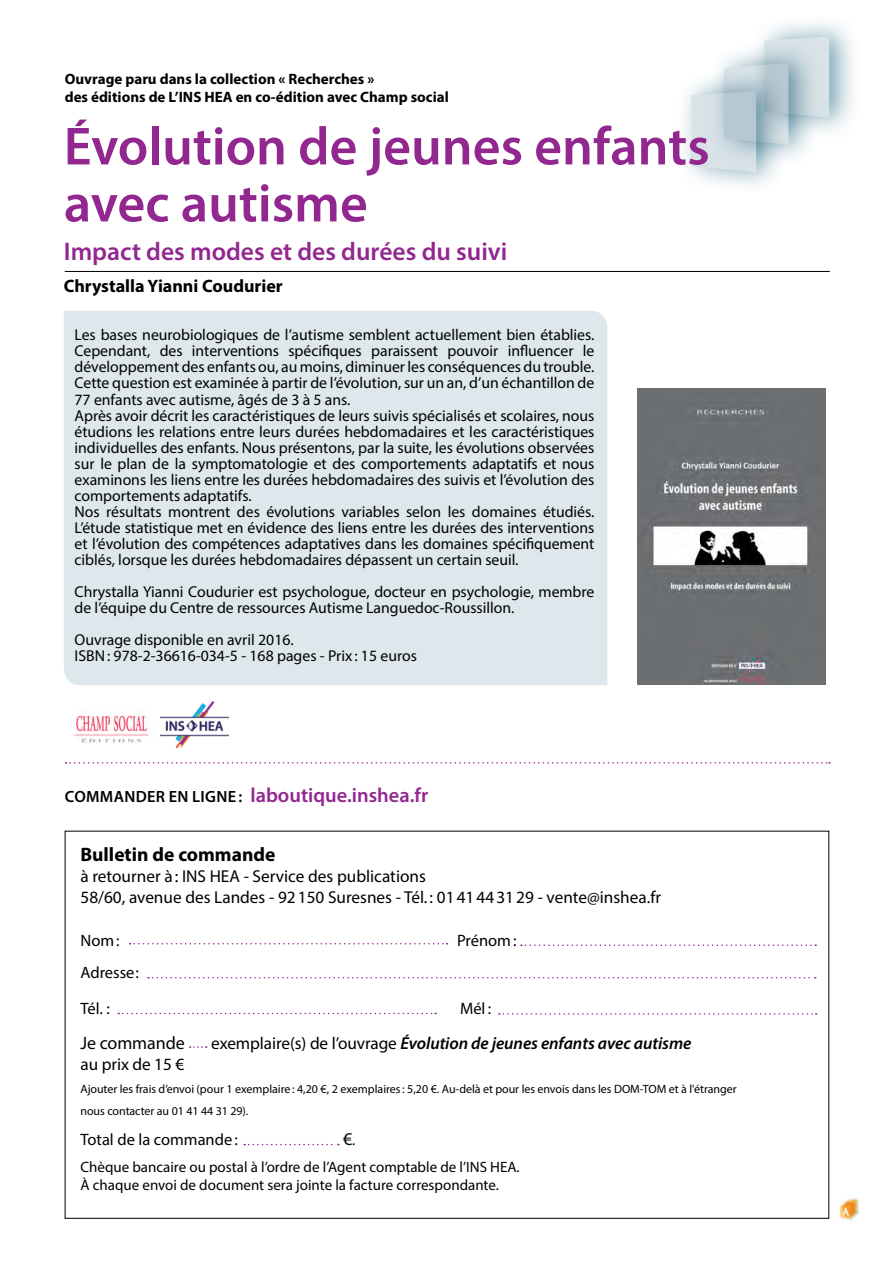
<style>
.page{position:relative;width:893px;height:1263px;background:#fff}
.page>*{position:absolute;margin:0;border:0;box-sizing:border-box;transform-origin:0 0}
.Titre_-_H{font:600 54px/57px "Myriad Pro";color:#92278f}
.Titre_-_H-2{font:600 25.5px "Myriad Pro";color:#92278f}
.t1{font:600 20.4px "Myriad Pro";color:#92278f}
.Sous-titres_-_H1{font:700 19.5px "Myriad Pro";color:#000}
.t2{font:700 18px "Myriad Pro";color:#000}
.t3{font:18px "Myriad Pro";letter-spacing:-.005em;color:#000}
.t4{font:17.25px "Myriad Pro";color:#000}
.t5{font:italic 600 17.25px "Myriad Pro";letter-spacing:-.005em;color:#000}
.t6{font:16.5px "Myriad Pro";color:#000}
.t7{font:15.75px/16px "Myriad Pro";color:#000;text-align:justify}
.t8{font:15px "Myriad Pro";color:#000}
.Sous-titres_-_H1-2{font:700 15px/18px "Myriad Pro";color:#000}
.t9{font:12px/21.6px "Myriad Pro";letter-spacing:-.005em;color:#000}
.s1{font-size:16.35px;color:#000}
.s2{font-weight:400;font-style:normal}
.s3{font-style:inherit}
.s4{font-size:15px}
</style>
<div class="page">
<div style="left:64px;top:311px;width:543px;height:374px;background:#dee7eb"></div>
<div style="left:676px;top:68px;width:113px;height:127px;background:#3e7c94;opacity:.7"></div>
<div style="left:749px;top:13px;width:113px;height:127px;background:#3e7c94;opacity:.7"></div>
<svg style="left:691px;top:36px;width:138px;height:136px"></svg>
<svg style="left:65px;top:762px;width:765px;height:2px"></svg>
<img style="left:638px;top:388px;width:187px;height:297px">
<img style="left:73px;top:713px;width:77px;height:30px">
<img style="left:160px;top:702px;width:68px;height:46px">
<svg style="left:130px;top:943px;width:317px;height:1px"></svg>
<svg style="left:521px;top:944px;width:295px;height:2px"></svg>
<svg style="left:148px;top:977px;width:668px;height:1px"></svg>
<svg style="left:118px;top:1013px;width:318px;height:1px"></svg>
<svg style="left:499px;top:1013px;width:318px;height:2px"></svg>
<svg style="left:190px;top:1046px;width:17px;height:2px"></svg>
<svg style="left:244px;top:1144px;width:95px;height:1px"></svg>
<img style="left:840px;top:1198px;width:21px;height:23px">
<hr style="left:65px;top:271px;width:765px;height:1px;background:#000">
<h1 class="Sous-titres_-_H1-2" style="left:65px;top:70px;width:386px">Ouvrage paru dans la collection « Recherches »<br>des éditions de L’INS HEA en co-édition avec Champ social</h1>
<p class="Titre_-_H" style="left:64px;top:116px;width:647px">Évolution de jeunes enfants avec autisme</p>
<p class="Titre_-_H-2" style="left:64px;top:236px;width:445px">Impact des modes et des durées du suivi</p>
<p class="t2" style="left:64px;top:274px;width:220px">Chrystalla Yianni Coudurier</p>
<p class="t7" style="left:75px;top:327px;width:521px">Les bases neurobiologiques de l’autisme semblent actuellement bien établies.<br>Cependant, des interventions spécifiques paraissent pouvoir influencer le développement des enfants ou, au moins, diminuer les conséquences du trouble.<br>Cette question est examinée à partir de l’évolution, sur un an, d’un échantillon de 77 enfants avec autisme, âgés de 3 à 5 ans.</p>
<p class="t7" style="left:75px;top:407px;width:521px">Après avoir décrit les caractéristiques de leurs suivis spécialisés et scolaires, nous étudions les relations entre leurs durées hebdomadaires et les caractéristiques individuelles des enfants. Nous présentons, par la suite, les évolutions observées sur le plan de la symptomatologie et des comportements adaptatifs et nous examinons les liens entre les durées hebdomadaires des suivis et l’évolution des comportements adaptatifs.</p>
<p class="t7" style="left:75px;top:503px;width:521px">Nos résultats montrent des évolutions variables selon les domaines étudiés.<br>L’étude statistique met en évidence des liens entre les durées des interventions et l’évolution des compétences adaptatives dans les domaines spécifiquement ciblés, lorsque les durées hebdomadaires dépassent un certain seuil.</p>
<p class="t7" style="left:75px;top:584px;width:521px">Chrystalla Yianni Coudurier est psychologue, docteur en psychologie, membre de l’équipe du Centre de ressources Autisme Languedoc-Roussillon.</p>
<p class="t7" style="left:75px;top:632px;width:221px">Ouvrage disponible en avril 2016.</p>
<p class="t7" style="left:75px;top:648px;width:344px">ISBN: 978-2-36616-034-5 - 168 pages - Prix : 15 euros</p>
<p class="t1" style="left:65px;top:782px;width:365px"><span class="s1">COMMANDER EN LIGNE :</span> laboutique.inshea.fr</p>
<h1 class="Sous-titres_-_H1" style="left:80px;top:842px;width:196px">Bulletin de commande</h1>
<p class="t4" style="left:80px;top:865px;width:347px">à retourner à : INS HEA - Service des publications</p>
<p class="t4" style="left:80px;top:886px;width:582px">58/60, avenue des Landes - 92150 Suresnes - Tél. : 0141443129 - vente@inshea.fr</p>
<p class="t6" style="left:80px;top:930px;width:41px">Nom:</p>
<p class="t6" style="left:457px;top:930px;width:61px">Prénom:</p>
<p class="t6" style="left:80px;top:962px;width:60px">Adresse:</p>
<p class="t6" style="left:80px;top:999px;width:31px">Tél. :</p>
<p class="t6" style="left:460px;top:999px;width:33px">Mél :</p>
<p class="t3" style="left:80px;top:1032px;width:106px">Je commande</p>
<p class="t5" style="left:211px;top:1032px;width:482px"><span class="s2">exemplaire(s) de l’ouvrage</span> Évolution de jeunes enfants avec autisme</p>
<p class="t4" style="left:80px;top:1054px;width:105px">au prix de 15 €</p>
<p class="t9" style="left:80px;top:1078px;width:658px">Ajouter les frais d’envoi <span class="s3">(</span>pour 1 exemplaire: 4,20 €, 2 exemplaires: 5,20 €. Au-delà et pour les envois dans les DOM-TOM et à l'étranger nous contacter au 01 41 44 31 29).</p>
<p class="t6" style="left:80px;top:1129px;width:159px">Total de la commande:</p>
<p class="t3" style="left:343px;top:1128px;width:14px">€<span class="s4">.</span></p>
<p class="t8" style="left:80px;top:1157px;width:441px">Chèque bancaire ou postal à l’ordre de l’Agent comptable de l’INS HEA.</p>
<p class="t8" style="left:80px;top:1175px;width:420px">À chaque envoi de document sera jointe la facture correspondante.</p>
</div>
